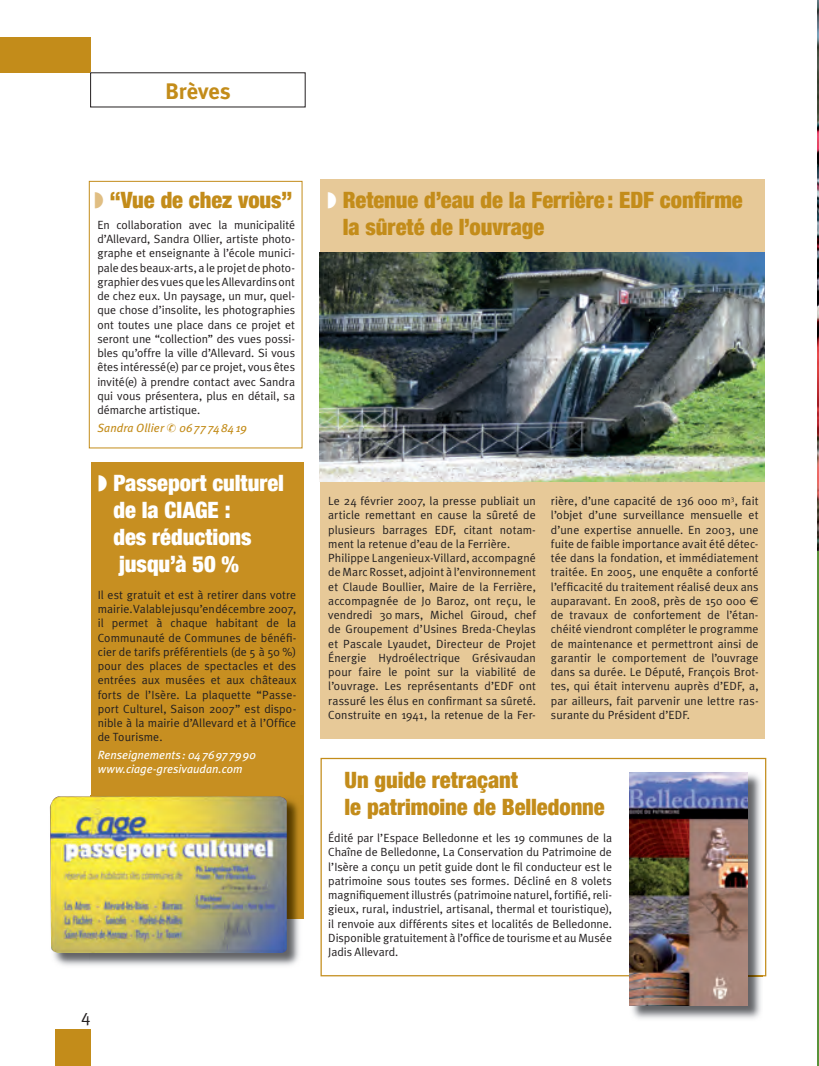
<style>
.page{position:relative;width:819px;height:1066px;background:#fff}
.page>*{position:absolute;margin:0;border:0;box-sizing:border-box;transform-origin:0 0}
.t1{font:900 condensed 22.5px/27px "Helvetica Neue";color:#c38c1a}
.t2{font:900 condensed 22.5px/27px "Helvetica Neue";color:#fff}
.t3{font:700 22.5px "Meta Plus";color:#c38c1a}
.t4{font:17.5px "Meta Plus Normal";color:#231f20}
.t5{font:11.88px/14.2px "Meta Plus Normal";letter-spacing:.005em;color:#231f20;text-align:justify}
.t6{font:italic 11.88px/14.2px "Meta Plus";letter-spacing:-.005em;color:#fff}
.t7{font:italic 11.88px "Meta Plus";letter-spacing:.005em;color:#c38c1a}
.s1{font-family:"Euro Sans"}
</style>
<div class="page">
<div style="left:0;top:37px;width:91px;height:36px;background:#c38c1a"></div>
<img style="left:817px;top:3px;width:1px;height:548px">
<hr style="left:817px;top:551px;width:1px;height:515px;background:#59923a">
<div style="left:91px;top:462px;width:212px;height:457px;background:#c78f21"></div>
<div style="left:89px;top:181px;width:213px;height:267px;border:1px solid #c38c1a"></div>
<svg style="left:320px;top:758px;width:446px;height:218px"></svg>
<img style="left:632px;top:772px;width:130px;height:247px">
<img style="left:747px;top:975px;width:15px;height:1px">
<img style="left:629px;top:772px;width:118px;height:234px">
<div style="left:55px;top:1029px;width:36px;height:37px;background:#c38c1a"></div>
<img style="left:49px;top:795px;width:42px;height:171px">
<img style="left:91px;top:919px;width:208px;height:47px">
<img style="left:287px;top:799px;width:12px;height:120px">
<img style="left:50px;top:796px;width:237px;height:157px">
<div style="left:320px;top:179px;width:444px;height:560px;background:#e7c998"></div>
<img style="left:320px;top:252px;width:444px;height:229px">
<svg style="left:329px;top:772px;width:8px;height:16px"></svg>
<h1 class="t3" style="left:165px;top:78px;width:67px">Brèves</h1>
<h1 class="t1" style="left:110px;top:186px;width:184px">“Vue de chez vous”</h1>
<p class="t5" style="left:97px;top:217px;width:199px">En collaboration avec la municipalité d’Allevard, Sandra Ollier, artiste photo&shy;graphe et enseignante à l’école munici&shy;pale des beaux-arts, a le projet de photo&shy;graphier des vues que les Allevardins ont de chez eux. Un paysage, un mur, quel&shy;que chose d’insolite, les photographies ont toutes une place dans ce projet et seront une “collection” des vues possi&shy;bles qu’offre la ville d’Allevard. Si vous êtes intéressé(e) par ce projet, vous êtes invité(e) à prendre contact avec Sandra qui vous présentera, plus en détail, sa démarche artistique.</p>
<p class="t7" style="left:97px;top:421px;width:151px">Sandra Ollier ✆ 06 77 74 84 19</p>
<h1 class="t2" style="left:113px;top:469px;width:172px">Passeport culturel de la CIAGE :<br>des réductions jusqu’à 50 %</h1>
<p class="t5" style="left:98px;top:587px;width:200px">Il est gratuit et est à retirer dans votre mairie. Valable jusqu’en décembre 2007, il permet à chaque habi tant de la Communauté de Communes de bénéfi&shy;cier de tarifs préférentiels (de 5 à 50 %) pour des places de spectacles et des entrées aux musées et aux châteaux forts de l’Isère. La plaquette “Passe&shy;port Culturel, Saison 2007” est dispo&shy;nible à la mairie d’Allevard et à l’Office de Tourisme.</p>
<p class="t6" style="left:98px;top:748px;width:160px">Renseignements : 04 76 97 79 90 www.ciage-gresivaudan.com</p>
<h2 class="t4" style="left:81px;top:1006px;width:11px">4</h2>
<h1 class="t1" style="left:342px;top:186px;width:401px">Retenue d’eau de la Ferrière : EDF confirme la sûreté de l’ouvrage</h1>
<p class="t5" style="left:328px;top:494px;width:209px;text-align:left">Le 24 février 2007, la presse publiait un article remettant en cause la sûreté de plusieurs barrages EDF, citant notam&shy;ment la retenue d’eau de la Ferrière.<br>Philippe Langenieux-Villard, accompagné de Marc Rosset, adjoint à l’envi ron nement et Claude Boullier, Maire de la Ferrière, accompagnée de Jo Baroz, ont reçu, le vendredi 30 mars, Michel Giroud, chef de Groupement d’Usines Breda-Cheylas et Pascale Lyaudet, Directeur de Projet Énergie Hydroélectrique Grésivaudan pour faire le point sur la viabilité de l’ouvrage. Les représentants d’EDF ont rassuré les élus en confirmant sa sûreté.<br>Construite en 1941, la retenue de la Fer-</p>
<p class="t5" style="left:550px;top:494px;width:209px">rière, d’une capacité de 136 000 m<sup>3</sup>, fait l’objet d’une surveillance mensuelle et d’une expertise annuelle. En 2003, une fuite de faible importance avait été détec&shy;tée dans la fondation, et immédiatement traitée. En 2005, une enquête a conforté l’efficacité du traitement réalisé deux ans auparavant. En 2008, près de 150 000 <span class="s1">e </span>de travaux de confortement de l’étan&shy;chéité viendront compléter le programme de maintenance et permettront ainsi de garantir le comportement de l’ouvrage dans sa durée. Le Député, François Brot&shy;tes, qui était intervenu auprès d’EDF, a, par ailleurs, fait parvenir une lettre ras&shy;surante du Président d’EDF.</p>
<h1 class="t1" style="left:344px;top:766px;width:261px">Un guide retraçant<br>le patrimoine de Belledonne</h1>
<p class="t5" style="left:328px;top:831px;width:285px">Édité par l’Espace Belledonne et les 19 communes de la Chaîne de Belledonne, La Conservation du Patrimoine de l’Isère a conçu un petit guide dont le fil conducteur est le patrimoine sous toutes ses formes. Décliné en 8 volets magnifiquement illustrés (patrimoine naturel, fortifié, reli&shy;gieux, rural, industriel, artisanal, thermal et touristique), il renvoie aux différents sites et localités de Belledonne.<br>Disponible gratuitement à l’office de tourisme et au Musée Jadis Allevard.</p>
</div>
